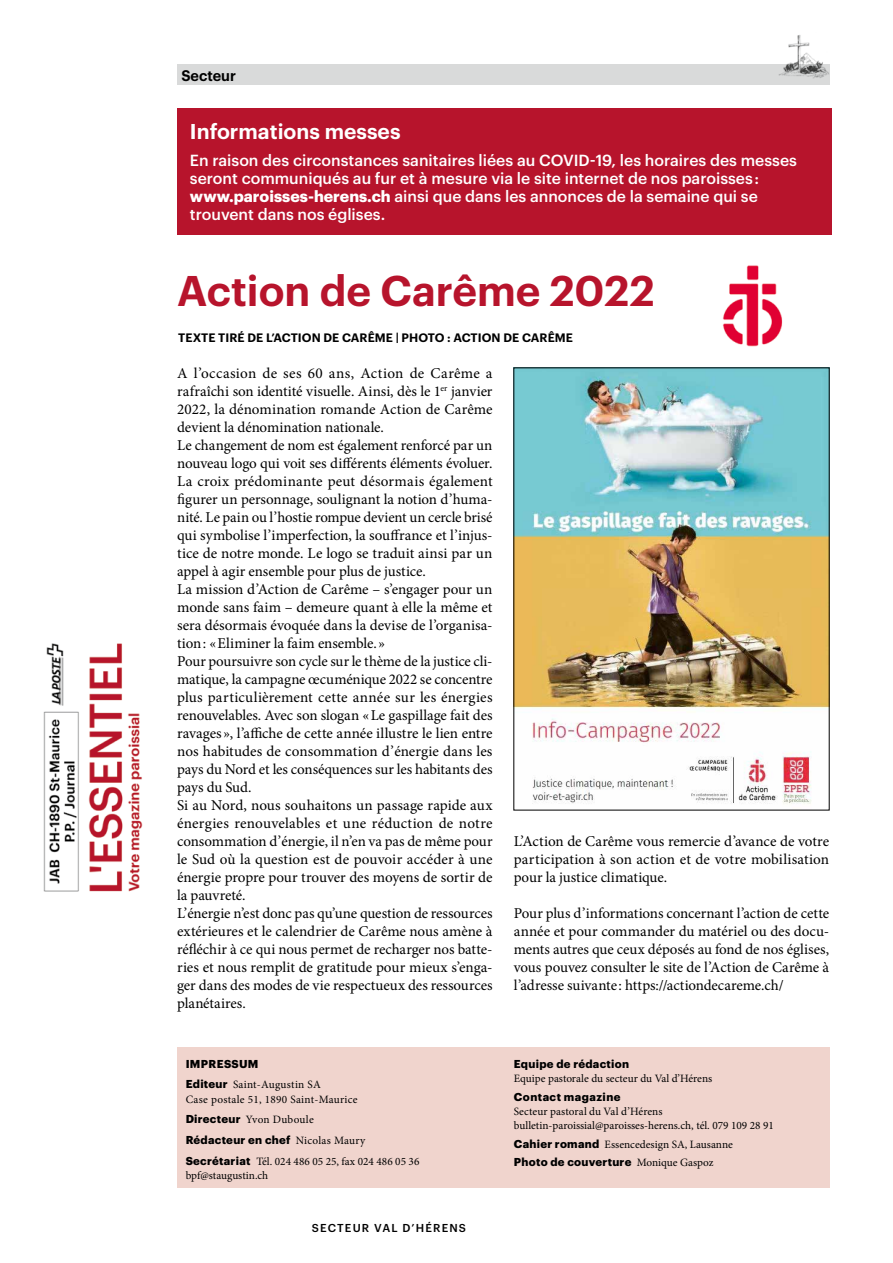
<style>
.page{position:relative;width:893px;height:1263px;background:#fff}
.page>*{position:absolute;margin:0;border:0;box-sizing:border-box;transform-origin:0 0}
.t1{font:600 42px "Graphik";color:#b7142c}
.t2{font:600 21px "Graphik";color:#fff}
.t3{font:500 15.75px/18px "Graphik";color:#fff}
.t4{font:15px/18px "Minion Pro";letter-spacing:-.005em;color:#000;text-align:justify}
.t5{font:600 15px "Graphik";color:#000;scale:.96 1}
.t6{font:600 12px "Graphik";letter-spacing:.005em;color:#000}
.t7{font:11.25px/14.2px "Minion Pro";color:#000}
.t8{font:700 11.25px "Graphik";letter-spacing:.025em;color:#000}
.t9{font:11.25px/14.2px "Minion Pro";letter-spacing:.025em;color:#000}
.t10{font:11.25px "Minion Pro";letter-spacing:.02em;color:#000}
.t11{font:500 11.25px "Graphik";letter-spacing:.105em;color:#000}
.s1{font-weight:700}
.s2{font-family:"Graphik";font-weight:700}
.s3{font-family:"Minion Pro";font-weight:400}
</style>
<div class="page">
<div style="left:177px;top:65px;width:652px;height:20px;background:#d9dada"></div>
<img style="left:775px;top:35px;width:55px;height:47px">
<img style="left:43px;top:643px;width:100px;height:249px">
<div style="left:177px;top:1048px;width:652px;height:140px;background:#f0d4cd"></div>
<div style="left:177px;top:108px;width:654px;height:126px;background:#b7142c"></div>
<img style="left:516px;top:370px;width:311px;height:434px">
<img style="left:722px;top:265px;width:61px;height:82px">
<p class="t5" style="left:181px;top:64px;width:58px">Secteur</p>
<h2 class="t2" style="left:190px;top:115px;width:212px">Informations messes</h2>
<p class="t3" style="left:190px;top:150px;width:609px">En raison des circonstances sanitaires liées au COVID-19, les horaires des messes seront communiqués au fur et à mesure via le site internet de nos paroisses : <span class="s1">www.paroisses-herens.ch</span> ainsi que dans les annonces de la semaine qui se trouvent dans nos églises.</p>
<h1 class="t1" style="left:177px;top:259px;width:479px">Action de Carême 2022</h1>
<p class="t6" style="left:178px;top:328px;width:396px">TEXTE TIRÉ DE L’ACTION DE CARÊME | PHOTO : ACTION DE CARÊME</p>
<p class="t4" style="left:177px;top:364px;width:317px;text-align:left">A l’occasion de ses 60 ans, Action de Carême a rafraîchi son identité visuelle. Ainsi, dès le 1<sup>er</sup> janvier 2022, la dénomination romande Action de Carême devient la dénomination nationale.<br>Le changement de nom est également renforcé par un nouveau logo qui voit ses différents éléments évoluer.<br>La croix prédominante peut désormais également figurer un personnage, soulignant la notion d’huma&shy;nité. Le pain ou l’hostie rompue devient un cercle brisé qui symbolise l’imperfection, la souffrance et l’injus&shy;tice de notre monde. Le logo se traduit ainsi par un appel à agir ensemble pour plus de justice.<br>La mission d’Action de Carême – s’engager pour un monde sans faim – demeure quant à elle la même et sera désormais évoquée dans la devise de l’organisa&shy;tion: «Eliminer la faim ensemble.»<br>Pour poursuivre son cycle sur le thème de la justice cli&shy;matique, la campagne œcuménique 2022 se concentre plus particulièrement cette année sur les énergies renouvelables. Avec son slogan «Le gaspillage fait des ravages», l’affiche de cette année illustre le lien entre nos habitudes de consommation d’énergie dans les pays du Nord et les conséquences sur les habitants des pays du Sud.<br>Si au Nord, nous souhaitons un passage rapide aux énergies renouvelables et une réduction de notre consommation d’énergie, il n’en va pas de même pour le Sud où la question est de pouvoir accéder à une énergie propre pour trouver des moyens de sortir de la pauvreté.<br>L’énergie n’est donc pas qu’une question de ressources extérieures et le calendrier de Carême nous amène à réfléchir à ce qui nous permet de recharger nos batte&shy;ries et nous remplit de gratitude pour mieux s’enga&shy;ger dans des modes de vie respectueux des ressources planétaires.</p>
<p class="t8" style="left:186px;top:1055px;width:74px">IMPRESSUM</p>
<p class="t9" style="left:186px;top:1078px;width:174px"><span class="s2">Editeur</span> Saint-Augustin SA<br>Case postale 51, 1890 Saint-Maurice</p>
<p class="t10" style="left:186px;top:1112px;width:130px"><span class="s2">Directeur</span> Yvon Duboule</p>
<p class="t8" style="left:186px;top:1131px;width:181px">Rédacteur en chef <span class="s3">Nicolas Maury</span></p>
<p class="t7" style="left:186px;top:1154px;width:235px"><span class="s2">Secrétariat</span> Tél. 024 486 05 25, fax 024 486 05 36 bpf@staugustin.ch</p>
<p class="t11" style="left:312px;top:1219px;width:156px">SECTEUR VAL D’HÉRENS</p>
<p class="t4" style="left:514px;top:832px;width:317px">L’Action de Carême vous remercie d’avance de votre participation à son action et de votre mobilisation pour la justice climatique.</p>
<p class="t4" style="left:514px;top:904px;width:317px">Pour plus d’informations concernant l’action de cette année et pour commander du matériel ou des docu&shy;ments autres que ceux déposés au fond de nos églises, vous pouvez consulter le site de l’Action de Carême à l’adresse suivante: https://actiondecareme.ch/</p>
<p class="t8" style="left:514px;top:1055px;width:117px">Equipe de rédaction</p>
<p class="t7" style="left:514px;top:1071px;width:200px">Equipe pastorale du secteur du Val d’Hérens</p>
<p class="t8" style="left:514px;top:1088px;width:108px">Contact magazine</p>
<p class="t7" style="left:514px;top:1104px;width:262px">Secteur pastoral du Val d’Hérens bulletin-paroissial@paroisses-herens.ch, tél. 079 109 28 91</p>
<p class="t7" style="left:514px;top:1137px;width:221px"><span class="s2">Cahier romand</span> Essencedesign SA, Lausanne</p>
<p class="t8" style="left:514px;top:1153px;width:201px">Photo de couverture <span class="s3">Monique Gaspoz</span></p>
</div>
